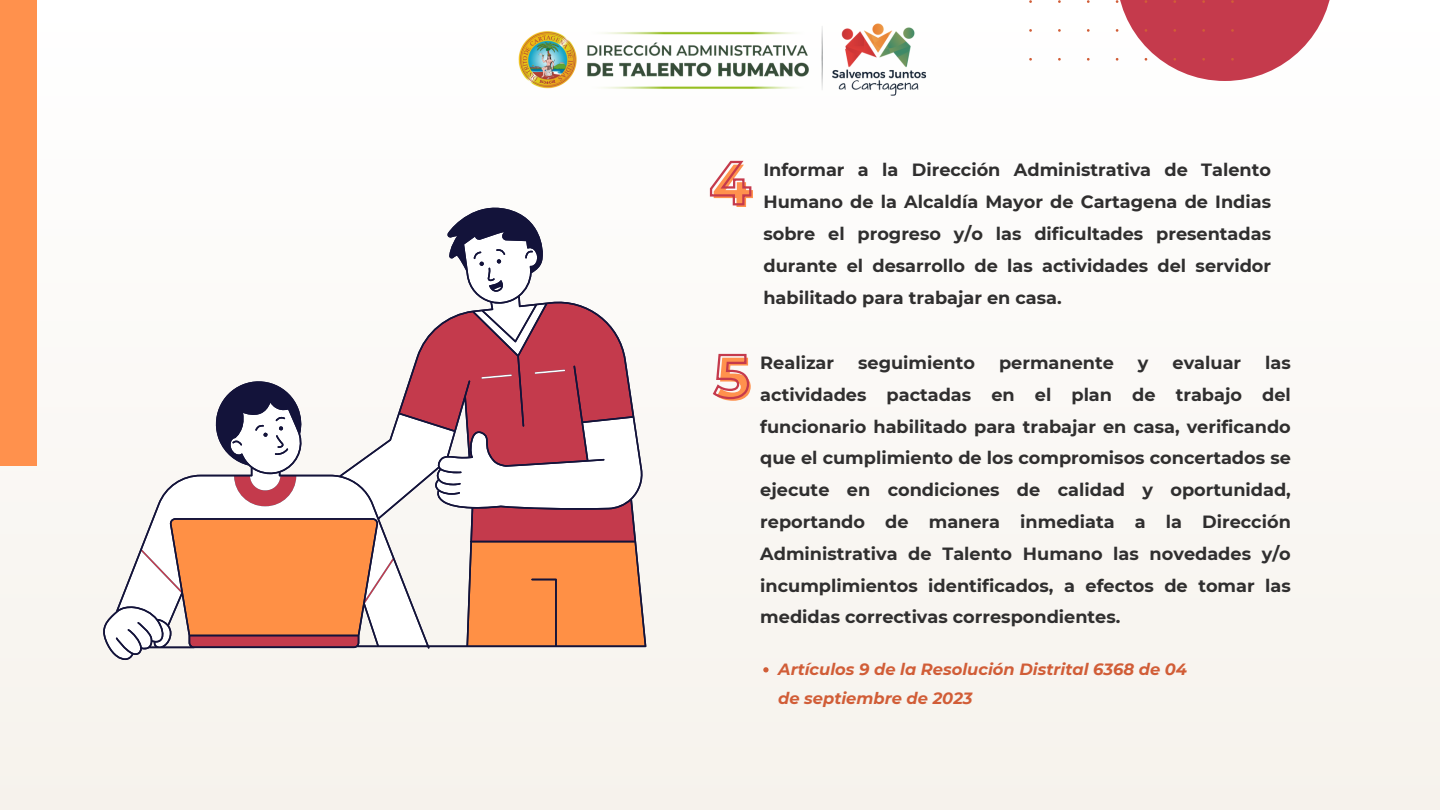
<style>
.page{position:relative;width:1440px;height:810px;background:#faf8f5}
.page>*{position:absolute;margin:0;border:0;box-sizing:border-box;transform-origin:0 0}
.t1{font:700 60.5px "Montserrat";color:#ff914d}
.t2{font:700 17.7px/31.8px "Montserrat";color:#302f2f;text-align:justify}
.t3{font:italic 700 16.3px/29.2px "Montserrat";color:#d15d37}
</style>
<div class="page">
<svg style="left:1118px;top:0;width:212px;height:81px;fill:#c53a4c"></svg>
<div style="left:0;top:0;width:37px;height:466px;background:#ff914d"></div>
<img style="left:518px;top:23px;width:408px;height:73px">
<svg style="left:103px;top:207px;width:543px;height:453px"></svg>
<svg style="left:709px;top:160px;width:43px;height:46px"></svg>
<svg style="left:713px;top:353px;width:37px;height:47px"></svg>
<svg style="left:763px;top:667px;width:6px;height:5px"></svg>
<p class="t1" style="left:712px;top:148px;width:43px">4</p>
<p class="t2" style="left:763px;top:154px;width:509px">Informar a la Dirección Administrativa de Talento Humano de la Alcaldía Mayor de Cartagena de Indias sobre el progreso y/o las dificultades presentadas durante el desarrollo de las actividades del servidor habilitado para trabajar en casa.</p>
<p class="t1" style="left:716px;top:341px;width:37px">5</p>
<p class="t2" style="left:760px;top:347px;width:75px">Realizar</p>
<p class="t2" style="left:858px;top:347px;width:118px">seguimiento</p>
<p class="t2" style="left:999px;top:347px;width:116px">permanente</p>
<p class="t2" style="left:1138px;top:347px;width:12px">y</p>
<p class="t2" style="left:1173px;top:347px;width:70px">evaluar</p>
<p class="t2" style="left:760px;top:347px;width:532px;text-indent:505px">las actividades pactadas en el plan de trabajo del funcionario habilitado para trabajar en casa, verificando que el cumplimiento de los compromisos concertados se ejecute en condiciones de calidad y oportunidad, reportando de manera inmediata a la Dirección Administrativa de Talento Humano las novedades y/o incumplimientos identificados, a efectos de tomar las medidas correctivas correspondientes.</p>
<p class="t3" style="left:778px;top:654px;width:410px">Artículos 9 de la Resolución Distrital 6368 de 04 de septiembre de 2023</p>
</div>
